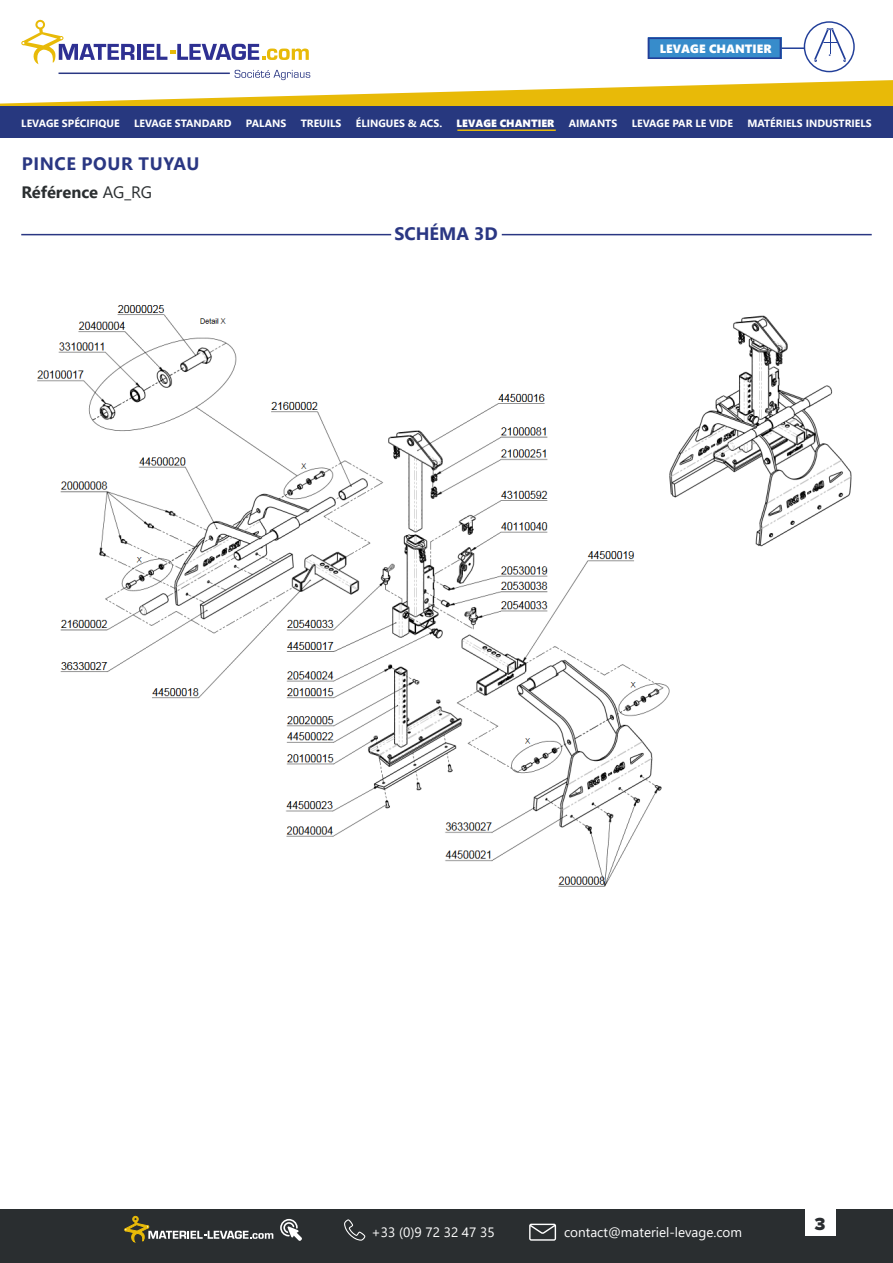
<style>
.page{position:relative;width:893px;height:1263px;background:#fff}
.page>*{position:absolute;margin:0;border:0;box-sizing:border-box;transform-origin:0 0}
.t1{font:700 18px "Segoe UI";letter-spacing:.035em;color:#2a3783}
.t2{font:700 18px "Segoe UI";color:#2a3783}
.t3{font:900 18px "Casto";color:#2a2d30}
.t4{font:700 16.5px "Segoe UI";color:#2a2e30}
.t5{font:13.5px "Segoe UI";color:#fff}
.t6{font:12px "Segoe UI Black";color:#fff}
.t7{font:700 10.5px "Segoe UI";color:#fff}
.t8{font:10.5px "Segoe UI Black";color:#fff}
.s1{font-weight:400}
</style>
<div class="page">
<div style="left:0;top:1209px;width:893px;height:54px;background:#2a2e30"></div>
<svg style="left:280px;top:1219px;width:22px;height:22px"></svg>
<svg style="left:344px;top:1219px;width:21px;height:22px"></svg>
<svg style="left:529px;top:1224px;width:27px;height:17px"></svg>
<svg style="left:124px;top:1216px;width:149px;height:26px"></svg>
<div style="left:805px;top:1206px;width:30px;height:30px;background:#fff"></div>
<svg style="left:0;top:20px;width:893px;height:86px"></svg>
<div style="left:0;top:106px;width:893px;height:31px;background:#27387f"></div>
<hr style="left:457px;top:129px;width:99px;height:2px;background:#e8ba08">
<hr style="left:21px;top:234px;width:370px;height:1px;background:#2a3783">
<hr style="left:502px;top:234px;width:370px;height:1px;background:#2a3783">
<img style="left:37px;top:305px;width:815px;height:582px">
<p class="t6" style="left:660px;top:40px;width:113px">LEVAGE CHANTIER</p>
<p class="t7" style="left:21px;top:113px;width:100px">LEVAGE SPÉCIFIQUE</p>
<p class="t7" style="left:134px;top:113px;width:99px">LEVAGE STANDARD</p>
<p class="t7" style="left:246px;top:113px;width:42px">PALANS</p>
<p class="t7" style="left:301px;top:113px;width:42px">TREUILS</p>
<p class="t7" style="left:356px;top:113px;width:88px">ÉLINGUES &amp; ACS.</p>
<p class="t8" style="left:457px;top:115px;width:99px">LEVAGE CHANTIER</p>
<p class="t7" style="left:569px;top:113px;width:50px">AIMANTS</p>
<p class="t7" style="left:632px;top:113px;width:103px">LEVAGE PAR LE VIDE</p>
<p class="t7" style="left:747px;top:113px;width:126px">MATÉRIELS INDUSTRIELS</p>
<p class="t1" style="left:22px;top:147px;width:179px">PINCE POUR TUYAU</p>
<p class="t4" style="left:21px;top:177px;width:132px">Référence <span class="s1">AG_RG</span></p>
<p class="t2" style="left:394px;top:217px;width:105px">SCHÉMA 3D</p>
<p class="t5" style="left:372px;top:1220px;width:125px">+33 (0)9 72 32 47 35</p>
<p class="t5" style="left:564px;top:1220px;width:180px">contact@materiel-levage.com</p>
<p class="t3" style="left:814px;top:1213px;width:12px">3</p>
</div>
